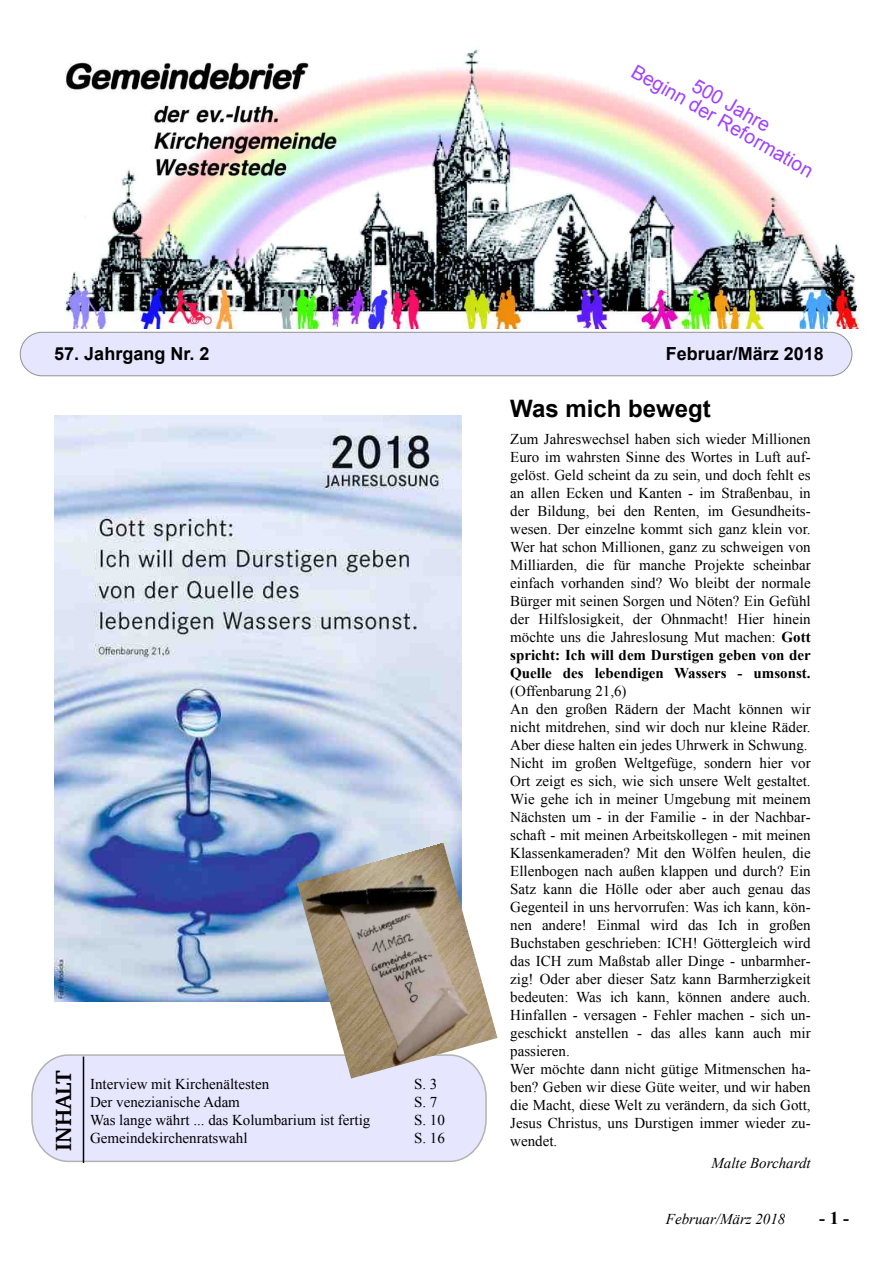
<style>
.page{position:relative;width:893px;height:1263px;background:#fff}
.page>*{position:absolute;margin:0;border:0;box-sizing:border-box;transform-origin:0 0}
.t1{font:700 24px "Arial";color:#000}
.t2{font:700 22.5px "Charter BT";color:#000}
.t3{font:19.5px/18px "Arial";color:#9e43ff;text-align:center}
.t4{font:700 18px "Arial";color:#000}
.t5{font:700 18px "Times New Roman";color:#000}
.t6{font:15px/18px "Times New Roman";color:#000;text-align:justify}
.t7{font:italic 15px "Times New Roman";color:#000}
.s1{font-weight:700}
</style>
<div class="page">
<svg style="left:31px;top:1054px;width:456px;height:109px;background:#e5e5fc"></svg>
<div style="left:20px;top:332px;width:832px;height:44px;background:#e6e6ff;border-radius:22px"></div>
<div style="left:20px;top:332px;width:832px;height:44px;border:1px solid #919191;border-radius:22px"></div>
<hr style="left:83px;top:1056px;width:1px;height:107px;background:#000">
<img style="left:64px;top:49px;width:796px;height:279px">
<img style="left:54px;top:415px;width:407px;height:586px">
<img style="left:297px;top:843px;width:200px;height:235px">
<h3 class="t3" style="left:647px;top:46px;width:207px;rotate:30deg">500 Jahre<br>Beginn der Reformation</h3>
<p class="t4" style="left:54px;top:343px;width:157px">57. Jahrgang Nr. 2</p>
<p class="t4" style="left:666px;top:343px;width:160px">Februar/März 2018</p>
<h2 class="t2" style="left:54px;top:1150px;width:81px;rotate:-90deg">INHALT</h2>
<p class="t6" style="left:90px;top:1075px;width:181px">Interview mit Kirchenältesten</p>
<p class="t6" style="left:414px;top:1075px;width:25px">S. 3</p>
<p class="t6" style="left:90px;top:1093px;width:151px">Der venezianische Adam</p>
<p class="t6" style="left:414px;top:1093px;width:25px">S. 7</p>
<p class="t6" style="left:90px;top:1111px;width:282px">Was lange währt ... das Kolumbarium ist fertig</p>
<p class="t6" style="left:414px;top:1111px;width:32px">S. 10</p>
<p class="t6" style="left:90px;top:1129px;width:159px">Gemeindekirchenratswahl</p>
<p class="t6" style="left:414px;top:1129px;width:32px">S. 16</p>
<h1 class="t1" style="left:510px;top:395px;width:202px">Was mich bewegt</h1>
<p class="t6" style="left:510px;top:430px;width:302px">Zum Jahreswechsel haben sich wieder Millionen Euro im wahrsten Sinne des Wortes in Luft auf&shy;gelöst. Geld scheint da zu sein, und doch fehlt es an allen Ecken und Kanten - im Straßenbau, in der Bildung, bei den Renten, im Gesundheits&shy;wesen. Der einzelne kommt sich ganz klein vor.<br>Wer hat schon Millionen, ganz zu schweigen von Milliarden, die für manche Projekte scheinbar einfach vorhanden sind? Wo bleibt der normale Bürger mit seinen Sorgen und Nöten? Ein Gefühl der Hilfslosigkeit, der Ohnmacht! Hier hinein möchte uns die Jahreslosung Mut machen: <span class="s1">Gott spricht: Ich will dem Durstigen geben von der Quelle des lebendigen Wassers - umsonst.</span></p>
<p class="t6" style="left:510px;top:682px;width:302px;text-align:left">(Offenbarung 21,6)<br>An den großen Rädern der Macht können wir nicht mitdrehen, sind wir doch nur kleine Räder.<br>Aber diese halten ein jedes Uhrwerk in Schwung.<br>Nicht im großen Weltgefüge, sondern hier vor Ort zeigt es sich, wie sich unsere Welt gestaltet.<br>Wie gehe ich in meiner Umgebung mit meinem Nächsten um - in der Familie - in der Nachbar&shy;schaft - mit meinen Arbeitskollegen - mit meinen Klassenkameraden? Mit den Wölfen heulen, die Ellenbogen nach außen klappen und durch? Ein Satz kann die Hölle oder aber auch genau das Gegenteil in uns hervorrufen: Was ich kann, kön&shy;nen andere! Einmal wird das Ich in großen Buchstaben geschrieben: ICH! Göttergleich wird das ICH zum Maßstab aller Dinge - unbarmher&shy;zig! Oder aber dieser Satz kann Barmherzigkeit bedeuten: Was ich kann, können andere auch.<br>Hinfallen - versagen - Fehler machen - sich un&shy;geschickt anstellen - das alles kann auch mir passieren.<br>Wer möchte dann nicht gütige Mitmenschen ha&shy;ben? Geben wir diese Güte weiter, und wir haben die Macht, diese Welt zu verändern, da sich Gott, Jesus Christus, uns Durstigen immer wieder zu&shy;wendet.</p>
<p class="t7" style="left:711px;top:1155px;width:101px">Malte Borchardt</p>
<p class="t7" style="left:666px;top:1211px;width:121px">Februar/März 2018</p>
<p class="t5" style="left:819px;top:1208px;width:31px">-1-</p>
</div>
